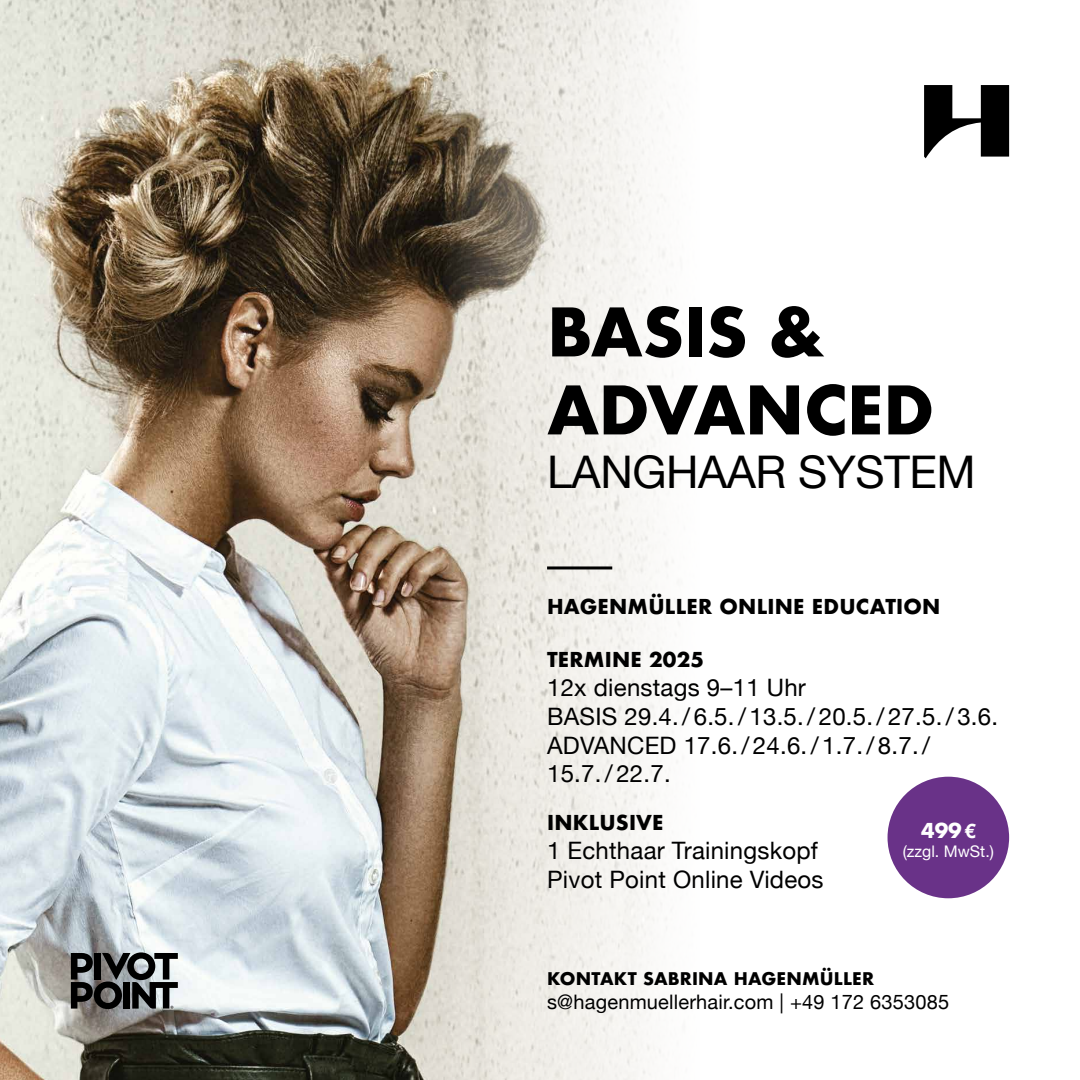
<style>
.page{position:relative;width:1080px;height:1080px;background:#fff}
.page>*{position:absolute;margin:0;border:0;box-sizing:border-box;transform-origin:0 0}
.t1{font:700 65px/78px "Futura";letter-spacing:-.01em;color:#000}
.t2{font:45px "Helvetica Neue";letter-spacing:-.01em;color:#000}
.t3{font:24px/28.8px "Helvetica Neue";letter-spacing:.01em;color:#000}
.t4{font:700 20px "Futura";letter-spacing:.01em;color:#000}
.t5{font:20px "Helvetica Neue";letter-spacing:.01em;color:#000}
.t6{font:700 20px "Futura";color:#fff}
.t7{font:700 17px "Futura";letter-spacing:.01em;color:#000}
.t8{font:16px "Helvetica Neue";color:#fff}
.s1{font-family:"Helvetica Neue"}
</style>
<div class="page">
<img style="left:0;top:0;width:1010px;height:1080px">
<hr style="left:547px;top:566px;width:65px;height:3px;background:#000">
<div style="left:888px;top:777px;width:121px;height:121px;background:#693288;border-radius:50%"></div>
<svg style="left:71px;top:952px;width:107px;height:57px;background:#535556"></svg>
<svg style="left:924px;top:85px;width:85px;height:73px"></svg>
<h1 class="t1" style="left:547px;top:293px;width:389px">BASIS &amp;<br>ADVANCED</h1>
<h2 class="t2" style="left:547px;top:440px;width:430px">LANGHAAR SYSTEM</h2>
<p class="t4" style="left:547px;top:592px;width:395px">HAGENMÜLLER ONLINE EDUCATION</p>
<p class="t4" style="left:547px;top:645px;width:159px">TERMINE 2025</p>
<p class="t3" style="left:547px;top:674px;width:453px">12x dienstags 9–11 Uhr<br>BASIS 29.4./ 6.5./ 13.5./ 20.5./ 27.5./ 3.6.<br>ADVANCED 17.6./ 24.6./ 1.7./ 8.7./<br>15.7./ 22.7.</p>
<p class="t4" style="left:547px;top:808px;width:118px">INKLUSIVE</p>
<p class="t3" style="left:547px;top:838px;width:278px">1 Echthaar Trainingskopf<br>Pivot Point Online Videos</p>
<p class="t6" style="left:921px;top:816px;width:56px">499<span class="s1">€</span></p>
<p class="t8" style="left:903px;top:840px;width:93px">(zzgl. MwSt.)</p>
<p class="t7" style="left:547px;top:966px;width:329px">KONTAKT SABRINA HAGENMÜLLER</p>
<p class="t5" style="left:547px;top:988px;width:404px">s@hagenmuellerhair.com | +49 172 6353085</p>
</div>
